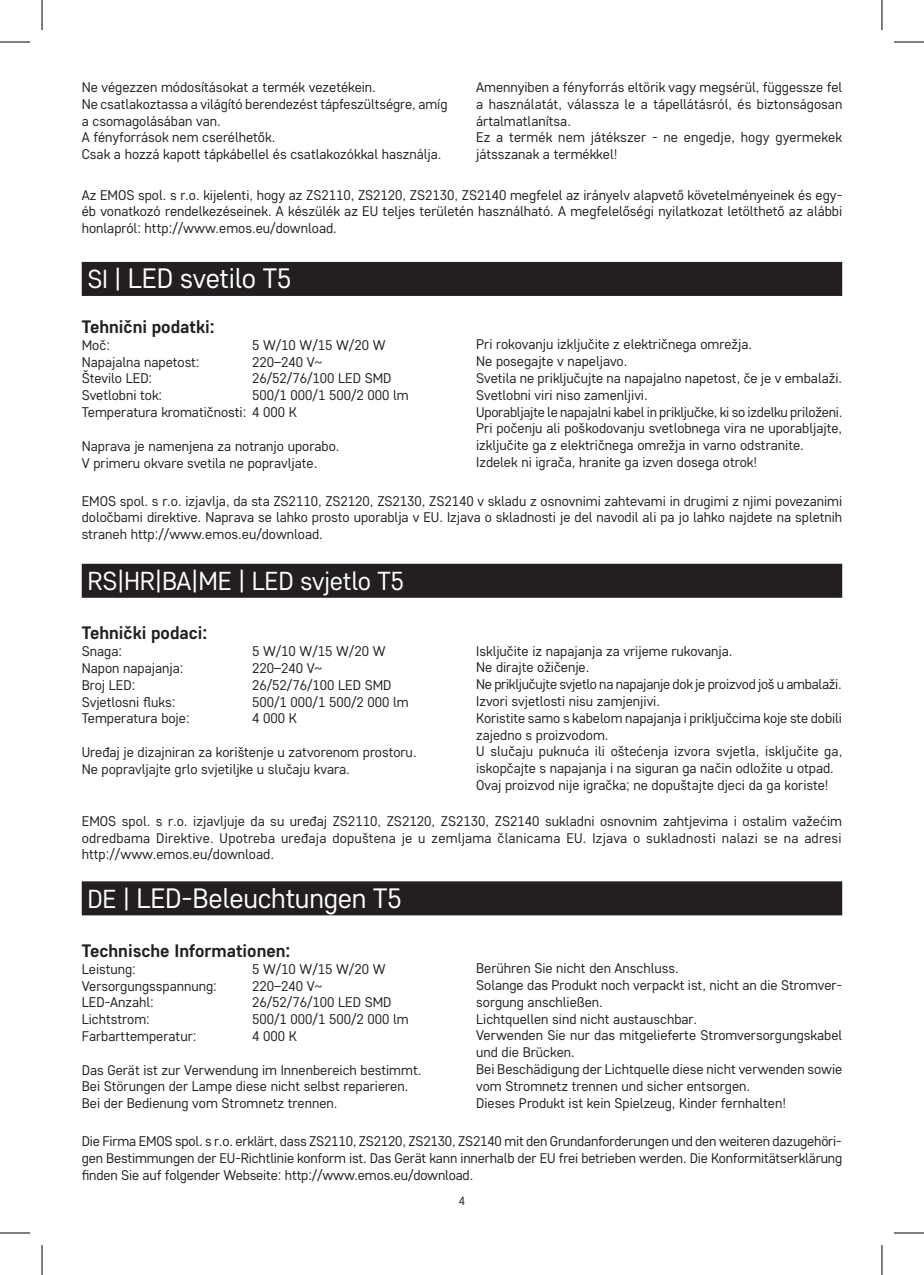
<style>
.page{position:relative;width:924px;height:1275px;background:#fff}
.page>*{position:absolute;margin:0;border:0;box-sizing:border-box;transform-origin:0 0}
.t1{font:28px "Core Sans D35";letter-spacing:-.01em;color:#fff}
.t2{font:26px "Core Sans D35";letter-spacing:-.01em;color:#fff}
.t3{font:700 18px "Core Sans D55";color:#231f20}
.t4{font:14px/16.8px "Core Sans D35";color:#231f20}
.t5{font:12px "Core Sans D35";color:#231f20}
.s1{font-size:26px}
</style>
<div class="page">
<div style="left:82px;top:262px;width:759px;height:34px;background:#231f20"></div>
<div style="left:82px;top:564px;width:759px;height:34px;background:#231f20"></div>
<div style="left:82px;top:881px;width:759px;height:34px;background:#231f20"></div>
<hr style="left:0;top:42px;width:30px;height:1px;background:#000">
<hr style="left:893px;top:42px;width:30px;height:1px;background:#000">
<hr style="left:0;top:1232px;width:30px;height:1px;background:#000">
<hr style="left:893px;top:1232px;width:30px;height:1px;background:#000">
<hr style="left:42px;top:0;width:1px;height:30px;background:#000">
<hr style="left:42px;top:1245px;width:1px;height:30px;background:#000">
<hr style="left:881px;top:0;width:1px;height:30px;background:#000">
<hr style="left:881px;top:1245px;width:1px;height:30px;background:#000">
<p class="t4" style="left:82px;top:78px;width:367px">Ne végezzen módosításokat a termék vezetékein.<br>Ne csatlakoztassa a világító berendezést tápfeszültségre, amíg a csomagolásában van.<br>A fényforrások nem cserélhetők.<br>Csak a hozzá kapott tápkábellel és csatlakozókkal használja.</p>
<p class="t4" style="left:476px;top:78px;width:367px">Amennyiben a fényforrás eltörik vagy megsérül, függessze fel a használatát, válassza le a tápellátásról, és biztonságosan ártalmatlanítsa.<br>Ez a termék nem játékszer - ne engedje, hogy gyermekek játsszanak a termékkel!</p>
<p class="t4" style="left:82px;top:186px;width:761px;text-align:justify">Az EMOS spol. s r.o. kijelenti, hogy az ZS2110, ZS2120, ZS2130, ZS2140 megfelel az irányelv alapvető követelményeinek és egy&shy;éb vonatkozó rendelkezéseinek. A készülék az EU teljes területén használható. A megfelelőségi nyilatkozat letölthető az alábbi honlapról: http://www.emos.eu/download.</p>
<h1 class="t1" style="left:87px;top:260px;width:205px"><span class="s1">SI |</span> LED svetilo T5</h1>
<p class="t3" style="left:82px;top:315px;width:134px">Tehnični podatki:</p>
<p class="t4" style="left:82px;top:336px;width:30px">Moč:</p>
<p class="t4" style="left:252px;top:336px;width:135px">5 W/10 W/15 W/20 W</p>
<p class="t4" style="left:82px;top:353px;width:119px">Napajalna napetost:</p>
<p class="t4" style="left:252px;top:353px;width:71px">220–240 V~</p>
<p class="t4" style="left:82px;top:370px;width:72px">Število LED:</p>
<p class="t4" style="left:252px;top:370px;width:141px">26/52/76/100 LED SMD</p>
<p class="t4" style="left:82px;top:386px;width:82px">Svetlobni tok:</p>
<p class="t4" style="left:82px;top:386px;width:328px;text-indent:170px">500/1 000/1 500/2 000 lm<br>Temperatura kromatičnosti: 4 000 K</p>
<p class="t4" style="left:82px;top:437px;width:259px">Naprava je namenjena za notranjo uporabo.<br>V primeru okvare svetila ne popravljate.</p>
<p class="t4" style="left:476px;top:336px;width:367px">Pri rokovanju izključite z električnega omrežja.<br>Ne posegajte v napeljavo.<br>Svetila ne priključujte na napajalno napetost, če je v embalaži.<br>Svetlobni viri niso zamenljivi.<br>Uporabljajte le napajalni kabel in priključke, ki so izdelku priloženi.<br>Pri počenju ali poškodovanju svetlobnega vira ne uporabljajte, izključite ga z električnega omrežja in varno odstranite.<br>Izdelek ni igrača, hranite ga izven dosega otrok!</p>
<p class="t4" style="left:82px;top:492px;width:761px;text-align:justify">EMOS spol. s r.o. izjavlja, da sta ZS2110, ZS2120, ZS2130, ZS2140 v skladu z osnovnimi zahtevami in drugimi z njimi povezanimi določbami direktive. Naprava se lahko prosto uporablja v EU. Izjava o skladnosti je del navodil ali pa jo lahko najdete na spletnih straneh http://www.emos.eu/download.</p>
<h2 class="t2" style="left:87px;top:564px;width:318px">RS|HR|BA|ME | LED svjetlo T5</h2>
<p class="t3" style="left:82px;top:621px;width:127px">Tehnički podaci:</p>
<p class="t4" style="left:82px;top:642px;width:42px">Snaga:</p>
<p class="t4" style="left:252px;top:642px;width:135px">5 W/10 W/15 W/20 W</p>
<p class="t4" style="left:82px;top:659px;width:103px">Napon napajanja:</p>
<p class="t4" style="left:252px;top:659px;width:71px">220–240 V~</p>
<p class="t4" style="left:82px;top:676px;width:55px">Broj LED:</p>
<p class="t4" style="left:252px;top:676px;width:141px">26/52/76/100 LED SMD</p>
<p class="t4" style="left:82px;top:693px;width:95px">Svjetlosni fluks:</p>
<p class="t4" style="left:252px;top:693px;width:158px">500/1 000/1 500/2 000 lm</p>
<p class="t4" style="left:82px;top:709px;width:109px">Temperatura boje:</p>
<p class="t4" style="left:252px;top:709px;width:46px">4 000 K</p>
<p class="t4" style="left:82px;top:743px;width:336px">Uređaj je dizajniran za korištenje u zatvorenom prostoru.<br>Ne popravljajte grlo svjetiljke u slučaju kvara.</p>
<p class="t4" style="left:476px;top:642px;width:367px">Isključite iz napajanja za vrijeme rukovanja.<br>Ne dirajte ožičenje.<br>Ne priključujte svjetlo na napajanje dok je proizvod još u ambalaži.<br>Izvori svjetlosti nisu zamjenjivi.<br>Koristite samo s kabelom napajanja i priključcima koje ste dobili zajedno s proizvodom.<br>U slučaju puknuća ili oštećenja izvora svjetla, isključite ga, iskopčajte s napajanja i na siguran ga način odložite u otpad.<br>Ovaj proizvod nije igračka; ne dopuštajte djeci da ga koriste!</p>
<p class="t4" style="left:82px;top:812px;width:761px;text-align:justify">EMOS spol. s r.o. izjavljuje da su uređaj ZS2110, ZS2120, ZS2130, ZS2140 sukladni osnovnim zahtjevima i ostalim važećim odredbama Direktive. Upotreba uređaja dopuštena je u zemljama članicama EU. Izjava o sukladnosti nalazi se na adresi http://www.emos.eu/download.</p>
<h1 class="t1" style="left:87px;top:880px;width:316px"><span class="s1">DE |</span> LED-Beleuchtungen T5</h1>
<p class="t3" style="left:82px;top:939px;width:210px">Technische Informationen:</p>
<p class="t4" style="left:82px;top:960px;width:56px">Leistung:</p>
<p class="t4" style="left:252px;top:960px;width:135px">5 W/10 W/15 W/20 W</p>
<p class="t4" style="left:82px;top:976px;width:137px">Versorgungsspannung:</p>
<p class="t4" style="left:252px;top:976px;width:71px">220–240 V~</p>
<p class="t4" style="left:82px;top:993px;width:73px">LED-Anzahl:</p>
<p class="t4" style="left:252px;top:993px;width:141px">26/52/76/100 LED SMD</p>
<p class="t4" style="left:82px;top:1010px;width:70px">Lichtstrom:</p>
<p class="t4" style="left:252px;top:1010px;width:158px">500/1 000/1 500/2 000 lm</p>
<p class="t4" style="left:82px;top:1027px;width:116px">Farbarttemperatur:</p>
<p class="t4" style="left:252px;top:1027px;width:46px">4 000 K</p>
<p class="t4" style="left:82px;top:1060px;width:341px">Das Gerät ist zur Verwendung im Innenbereich bestimmt.<br>Bei Störungen der Lampe diese nicht selbst reparieren.<br>Bei der Bedienung vom Stromnetz trennen.</p>
<p class="t4" style="left:476px;top:959px;width:367px">Berühren Sie nicht den Anschluss.<br>Solange das Produkt noch verpackt ist, nicht an die Stromver&shy;sorgung anschließen.<br>Lichtquellen sind nicht austauschbar.<br>Verwenden Sie nur das mitgelieferte Stromversorgungskabel und die Brücken.<br>Bei Beschädigung der Lichtquelle diese nicht verwenden sowie vom Stromnetz trennen und sicher entsorgen.<br>Dieses Produkt ist kein Spielzeug, Kinder fernhalten!</p>
<p class="t4" style="left:82px;top:1132px;width:761px;text-align:justify">Die Firma EMOS spol. s r.o. erklärt, dass ZS2110, ZS2120, ZS2130, ZS2140 mit den Grundanforderungen und den weiteren dazugehöri&shy;gen Bestimmungen der EU-Richtlinie konform ist. Das Gerät kann innerhalb der EU frei betrieben werden. Die Konformitätserklärung finden Sie auf folgender Webseite: http://www.emos.eu/download.</p>
<p class="t5" style="left:458px;top:1192px;width:8px">4</p>
</div>
